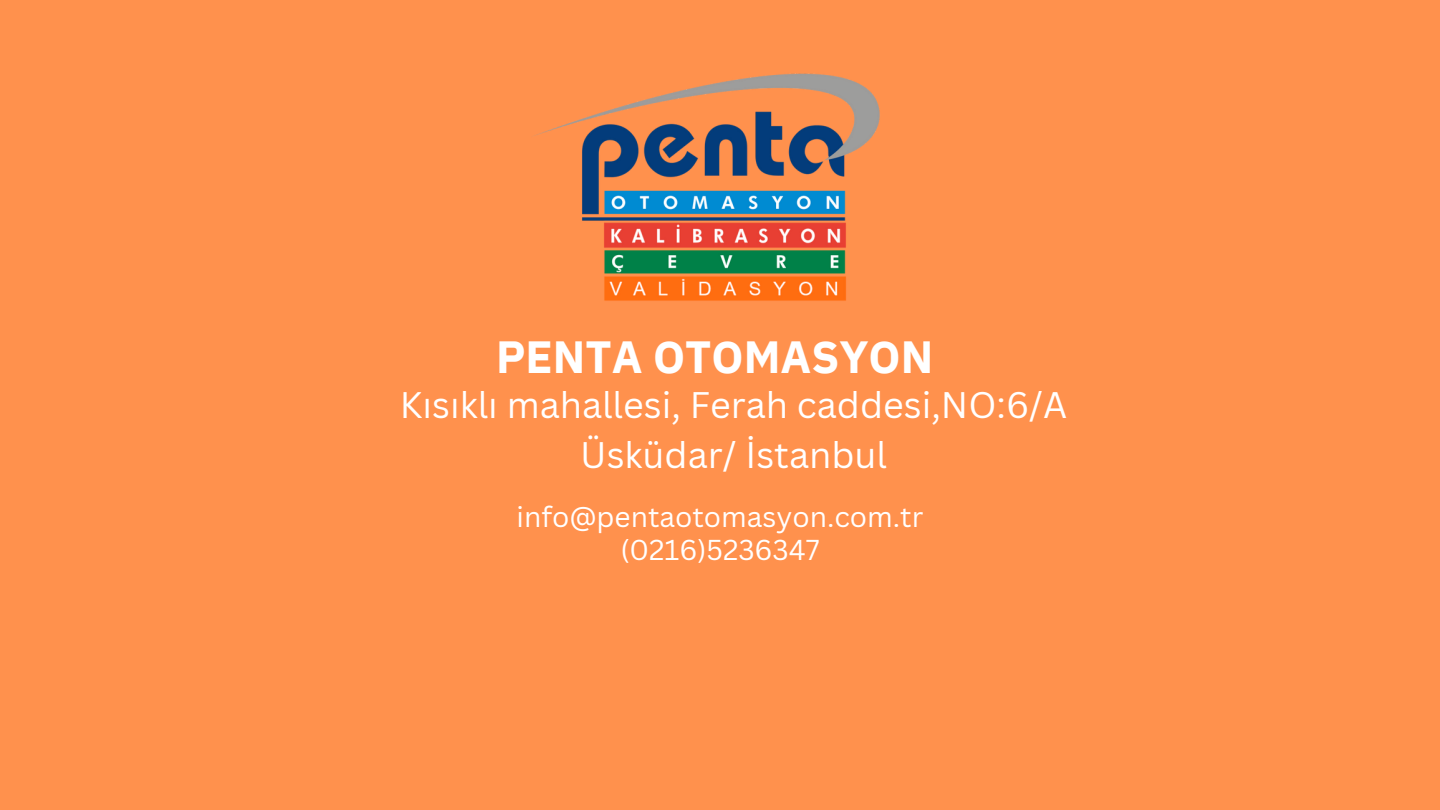
<style>
.page{position:relative;width:1440px;height:810px;background:#ff914d}
.page>*{position:absolute;margin:0;border:0;box-sizing:border-box;transform-origin:0 0}
.t1{font:700 45px "IBM Plex Sans";color:#fff}
.t2{font:36px "Canva Sans";color:#fff}
.t3{font:28px "Canva Sans";color:#fff}
</style>
<div class="page">
<img style="left:534px;top:73px;width:346px;height:228px">
<p class="t1" style="left:496px;top:327px;width:439px">PENTA OTOMASYON</p>
<p class="t2" style="left:400px;top:380px;width:669px">Kısıklı mahallesi, Ferah caddesi,NO:6/A</p>
<p class="t2" style="left:580px;top:430px;width:308px">Üsküdar/ İstanbul</p>
<p class="t3" style="left:517px;top:497px;width:408px">info@pentaotomasyon.com.tr</p>
<p class="t3" style="left:620px;top:530px;width:201px">(0216)5236347</p>
</div>
